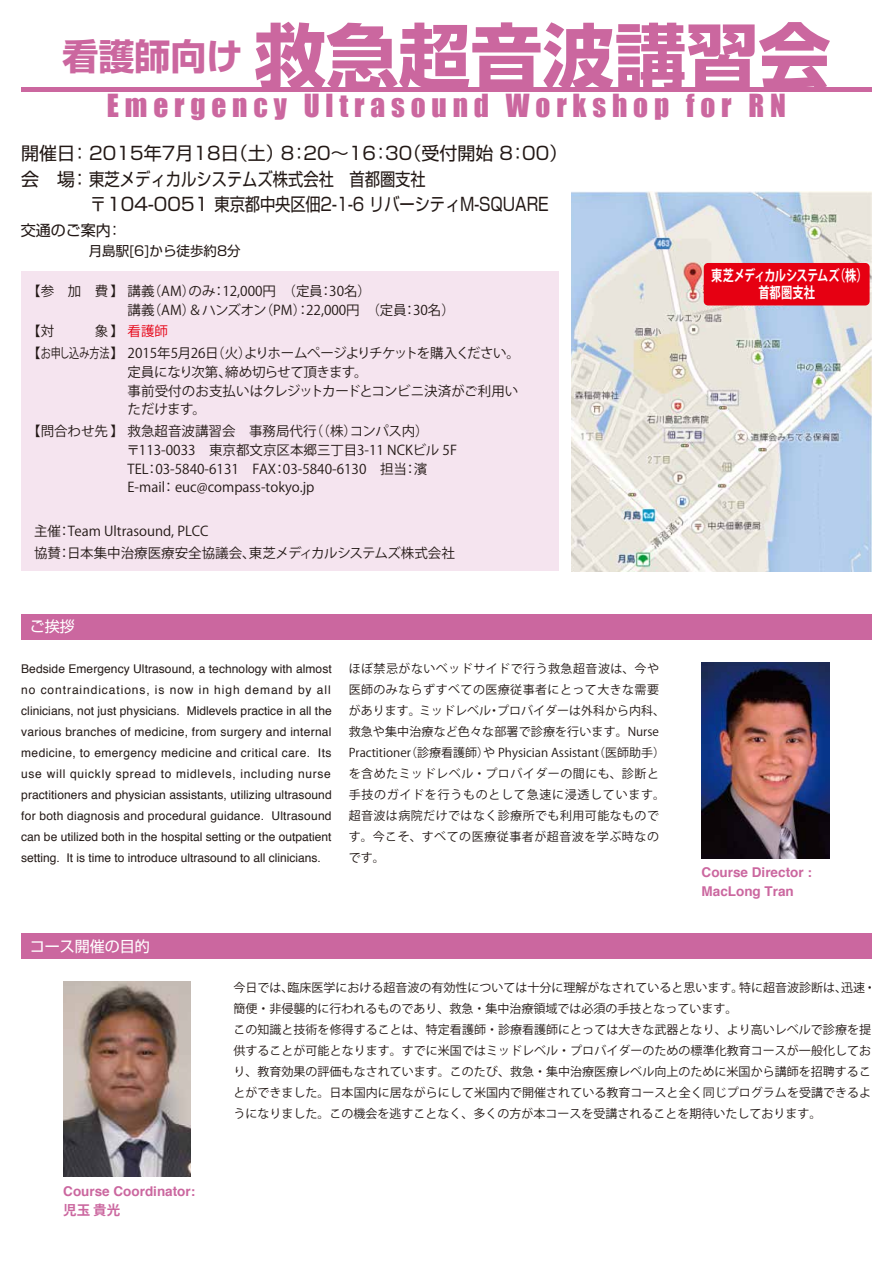
<style>
.page{position:relative;width:893px;height:1263px;background:#fff}
.page>*{position:absolute;margin:0;border:0;box-sizing:border-box;transform-origin:0 0}
.t1{font:700 72px "Shin Go";color:#cb679f}
.t2{font:29.25px "Impact";letter-spacing:.2em;color:#cb679f}
.t3{font:18px/25.5px "Shin Go";color:#221815}
.t4{font:700 15px/16.5px "Koz Go Pro";letter-spacing:-.005em;color:#fff;text-align:center;scale:.75 1}
.t5{font:15px "Shin Go";color:#fff}
.t6{font:15px "Shin Go";color:#221815}
.t7{font:13.5px/18.8px "Koz Go Pro";color:#221815}
.t8{font:13.5px/18.8px "Koz Go Pro";letter-spacing:-.02em;color:#221815}
.t9{font:13.5px/21.8px "Koz Go Pro";letter-spacing:-.03em;color:#221815}
.t10{font:700 13.5px/18.8px "Helvetica";color:#cb679f}
.t11{font:13.5px "Shin Go";color:#221815}
.t12{font:700 13.5px "Koz Go Pro";color:#cb679f}
.t13{font:12px/21px "Helvetica";color:#221815;text-align:justify}
.t14{font:12px/21px "Koz Go Pro";letter-spacing:.005em;color:#221815}
.t15{font:12px/21px "Koz Go Pro";letter-spacing:.035em;color:#221815}
.s1{color:#e60012}
</style>
<div class="page">
<img style="left:702px;top:662px;width:127px;height:196px">
<div style="left:21px;top:933px;width:851px;height:26px;background:#cb679f"></div>
<div style="left:21px;top:614px;width:851px;height:25px;background:#cb679f"></div>
<hr style="left:21px;top:87px;width:851px;height:4px;background:#cb679f">
<img style="left:63px;top:981px;width:128px;height:196px">
<div style="left:21px;top:271px;width:537px;height:300px;background:#f5e4ef"></div>
<img style="left:571px;top:191px;width:301px;height:380px">
<div style="left:704px;top:263px;width:166px;height:42px;background:#e60012;border-radius:4px"></div>
<h1 class="t1" style="left:62px;top:8px;width:769px"><sup>看護師向け</sup> 救急超音波講習会</h1>
<h2 class="t2" style="left:107px;top:83px;width:681px">Emergency Ultrasound Workshop for RN</h2>
<h3 class="t3" style="left:21px;top:139px;width:548px">開催日： 2015年7月18日（土）8：20～16：30（受付開始 8：00）会　場： 東芝メディカルシステムズ株式会社　首都圏支社</h3>
<h3 class="t3" style="left:89px;top:190px;width:461px">〒104-0051 東京都中央区佃2-1-6 リバーシティM-SQUARE</h3>
<p class="t6" style="left:21px;top:220px;width:103px">交通のご案内：</p>
<p class="t11" style="left:89px;top:242px;width:153px">月島駅[6]から徒歩約8分</p>
<p class="t7" style="left:128px;top:282px;width:329px;text-indent:-100px">【参　加　費 】 講義（AM）のみ：12,000円　（定員：30名）<br>講義（AM）＆ハンズオン（PM）：22,000円　（定員：30名）</p>
<p class="t9" style="left:27px;top:321px;width:494px">【対　　　象 】 <span class="s1">看護師<br></span>【お申し込み方法 】 2015年5月26日（火）よりホームページよりチケットを購入ください。</p>
<p class="t8" style="left:128px;top:363px;width:392px">定員になり次第、締め切らせて頂きます。<br>事前受付のお支払いはクレジットカードとコンビニ決済がご利用いただけます。</p>
<p class="t7" style="left:126px;top:422px;width:332px;text-indent:-99px">【問合わせ先 】 救急超音波講習会　事務局代行（（株）コンパス内）〒113-0033　東京都文京区本郷三丁目3-11 NCKビル 5F TEL：03-5840-6131　FAX：03-5840-6130　担当：濱E-mail： euc@compass-tokyo.jp</p>
<p class="t7" style="left:34px;top:520px;width:422px;line-height:21.8px">主催：Team Ultrasound, PLCC<br>協賛：日本集中治療医療安全協議会、東芝メディカルシステムズ株式会社</p>
<p class="t5" style="left:30px;top:616px;width:46px">ご挨拶</p>
<p class="t13" style="left:21px;top:658px;width:312px">Bedside Emergency Ultrasound, a technology with almost no contraindications, is now in high demand by all clinicians, not just physicians. Midlevels practice in all the various branches of medicine, from surgery and internal medicine, to emergency medicine and critical care. Its use will quickly spread to midlevels, including nurse practitioners and physician assistants, utilizing ultrasound for both diagnosis and procedural guidance. Ultrasound can be utilized both in the hospital setting or the outpatient setting. It is time to introduce ultrasound to all clinicians.</p>
<p class="t15" style="left:349px;top:658px;width:318px">ほぼ禁忌がないベッドサイドで行う救急超音波は、今や医師のみならずすべての医療従事者にとって大きな需要があります。ミッドレベル・プロバイダーは外科から内科、救急や集中治療など色々な部署で診療を行います。Nurse<br>Practitioner（診療看護師）や Physician Assistant（医師助手）を含めたミッドレベル・プロバイダーの間にも、診断と手技のガイドを行うものとして急速に浸透しています。超音波は病院だけではなく診療所でも利用可能なものです。今こそ、すべての医療従事者が超音波を学ぶ時なのです。</p>
<p class="t5" style="left:30px;top:936px;width:122px">コース開催の目的</p>
<p class="t4" style="left:711px;top:269px;width:210px">東芝メディカルシステムズ（株）首都圏支社</p>
<p class="t10" style="left:702px;top:863px;width:112px">Course Director :<br>MacLong Tran</p>
<p class="t10" style="left:63px;top:1182px;width:134px">Course Coordinator:</p>
<p class="t12" style="left:63px;top:1201px;width:58px">児玉 貴光</p>
<p class="t14" style="left:233px;top:977px;width:644px">今日では、臨床医学における超音波の有効性については十分に理解がなされていると思います。特に超音波診断は、迅速・簡便・非侵襲的に行われるものであり、救急・集中治療領域では必須の手技となっています。<br>この知識と技術を修得することは、特定看護師・診療看護師にとっては大きな武器となり、より高いレベルで診療を提供することが可能となります。すでに米国ではミッドレベル・プロバイダーのための標準化教育コースが一般化しており、教育効果の評価もなされています。このたび、救急・集中治療医療レベル向上のために米国から講師を招聘することができました。日本国内に居ながらにして米国内で開催されている教育コースと全く同じプログラムを受講できるようになりました。この機会を逃すことなく、多くの方が本コースを受講されることを期待いたしております。</p>
</div>
